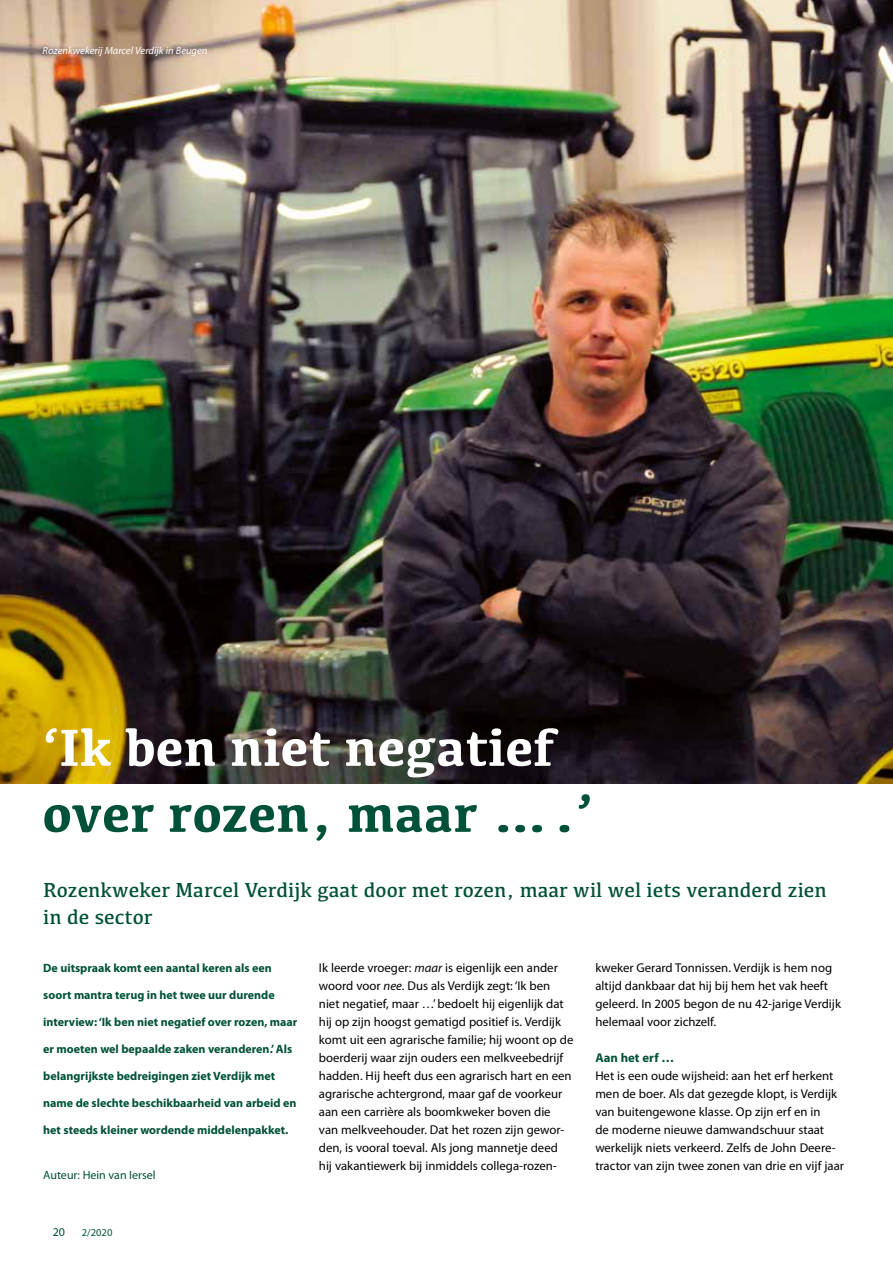
<style>
.page{position:relative;width:893px;height:1263px;background:#fff}
.page>*{position:absolute;margin:0;border:0;box-sizing:border-box;transform-origin:0 0}
.t1{font:700 54px "Kefa";color:#fff}
.t2{font:700 54px "Kefa";color:#005139}
.t3{font:21px/27px "Kefa";color:#005139}
.t4{font:12.75px/18px "Myriad Pro";color:#000}
.t5{font:700 12.75px "Myriad Pro";color:#005139}
.t6{font:700 12px "Myriad Pro";color:#005139}
.t7{font:12px "Myriad Pro";color:#005139}
.t8{font:italic 10.5px "Myriad Pro";color:#fff}
.t9{font:10.5px "Myriad Pro";color:#005139}
.s1{font-style:italic}
</style>
<div class="page">
<img style="left:0;top:0;width:893px;height:784px">
<p class="t8" style="left:43px;top:44px;width:166px">Rozenkwekerij Marcel Verdijk in Beugen</p>
<h1 class="t1" style="left:43px;top:711px;width:514px">‘Ik ben niet negatief</h1>
<h1 class="t2" style="left:43px;top:777px;width:552px">over rozen, maar ….’</h1>
<h2 class="t3" style="left:43px;top:876px;width:785px">Rozenkweker Marcel Verdijk gaat door met rozen, maar wil wel iets veranderd zien in de sector</h2>
<p class="t6" style="left:43px;top:960px;width:230px">De uitspraak komt een aantal keren als een</p>
<p class="t6" style="left:43px;top:987px;width:233px">soort mantra terug in het twee uur durende</p>
<p class="t6" style="left:43px;top:1014px;width:256px">interview: ‘Ik ben niet negatief over rozen, maar</p>
<p class="t6" style="left:43px;top:1041px;width:250px">er moeten wel bepaalde zaken veranderen.’ Als</p>
<p class="t6" style="left:43px;top:1068px;width:233px">belangrijkste bedreigingen ziet Verdijk met</p>
<p class="t6" style="left:43px;top:1095px;width:255px">name de slechte beschikbaarheid van arbeid en</p>
<p class="t6" style="left:43px;top:1122px;width:247px">het steeds kleiner wordende middelenpakket.</p>
<p class="t7" style="left:43px;top:1168px;width:114px">Auteur: Hein van Iersel</p>
<p class="t4" style="left:319px;top:959px;width:256px">Ik leerde vroeger: <span class="s1">maar</span> is eigenlijk een ander woord voor <span class="s1">nee</span>. Dus als Verdijk zegt: ‘Ik ben niet negatief, maar …’ bedoelt hij eigenlijk dat hij op zijn hoogst gematigd positief is. Verdijk komt uit een agrarische familie; hij woont op de boerderij waar zijn ouders een melkveebedrijf hadden. Hij heeft dus een agrarisch hart en een agrarische achtergrond, maar gaf de voorkeur aan een carrière als boomkweker boven die<br>van melkveehouder. Dat het rozen zijn gewor&shy;den, is vooral toeval. Als jong mannetje deed hij vakantiewerk bij inmiddels collega-rozen-</p>
<p class="t4" style="left:595px;top:959px;width:247px">kweker Gerard Tonnissen. Verdijk is hem nog altijd dankbaar dat hij bij hem het vak heeft geleerd. In 2005 begon de nu 42-jarige Verdijk helemaal voor zichzelf.</p>
<p class="t5" style="left:595px;top:1049px;width:80px">Aan het erf …</p>
<p class="t4" style="left:595px;top:1067px;width:250px">Het is een oude wijsheid: aan het erf herkent men de boer. Als dat gezegde klopt, is Verdijk van buitengewone klasse. Op zijn erf en in<br>de moderne nieuwe damwandschuur staat werkelijk niets verkeerd. Zelfs de John Deere&shy;tractor van zijn twee zonen van drie en vijf jaar</p>
<p class="t7" style="left:53px;top:1224px;width:14px">20</p>
<p class="t9" style="left:82px;top:1226px;width:32px">2/2020</p>
</div>
